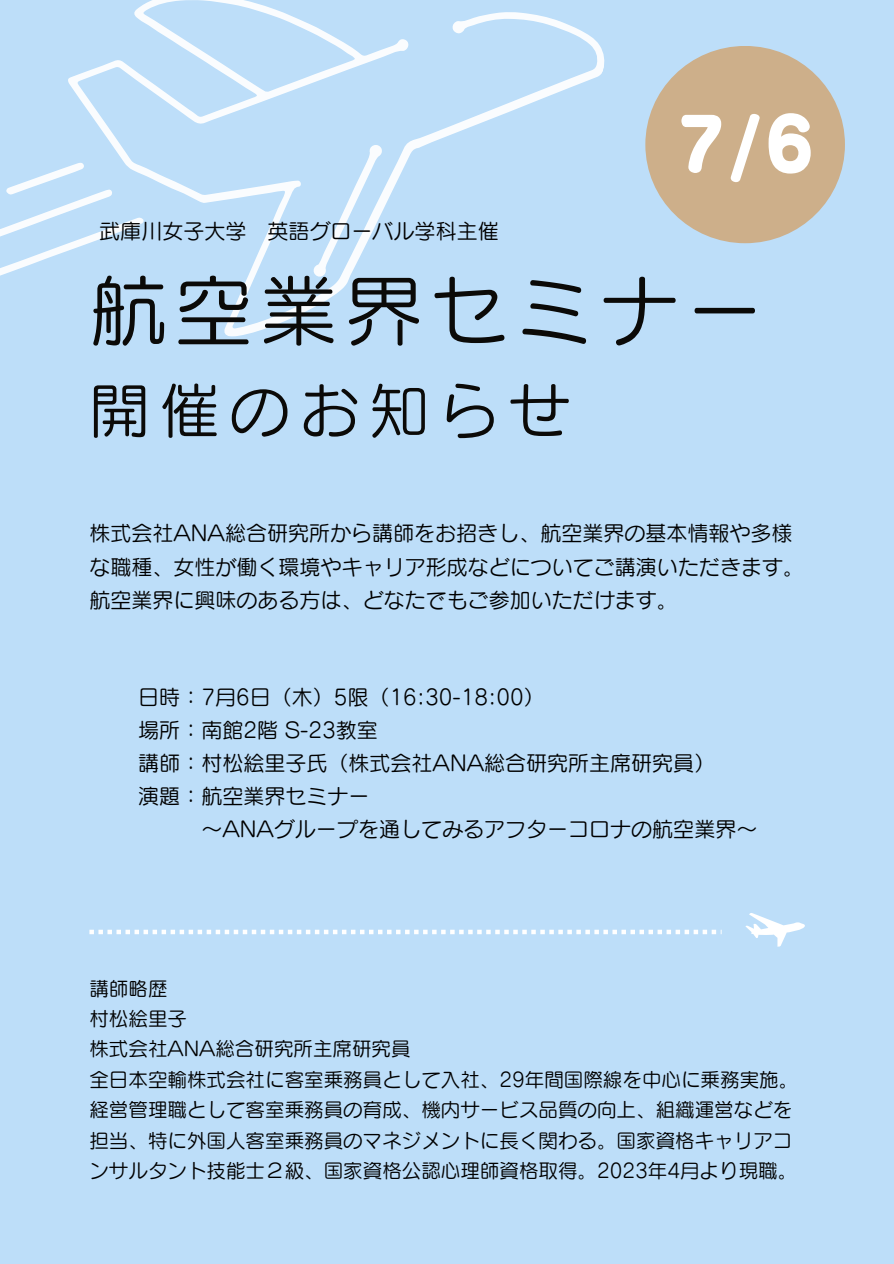
<style>
.page{position:relative;width:894px;height:1264px;background:#fff}
.page>*{position:absolute;margin:0;border:0;box-sizing:border-box;transform-origin:0 0}
.t1{font:77.85px "Canva Seurat Pro N M";letter-spacing:.095em;color:#0b0a08}
.t2{font:73.05px "Canva Seurat Pro N EB";color:#fff}
.t3{font:60.3px "Canva Seurat Pro N M";letter-spacing:.16em;color:#0b0a08}
.t4{font:21px/33px "Canva Seurat Pro N M";color:#000}
.t5{font:19.5px/30.5px "Canva Seurat Pro N M";color:#000}
</style>
<div class="page">
<div style="left:0;top:0;width:893px;height:1263px;background:#bddef9"></div>
<svg style="left:68px;top:0;width:537px;height:337px"></svg>
<svg style="left:0;top:143px;width:144px;height:194px"></svg>
<svg style="left:311px;top:137px;width:73px;height:147px"></svg>
<div style="left:645px;top:46px;width:199px;height:197px;background:#cdaf8a;border-radius:50%"></div>
<svg style="left:745px;top:913px;width:59px;height:33px"></svg>
<svg style="left:89px;top:929px;width:632px;height:5px"></svg>
<p class="t4" style="left:99px;top:214px;width:401px">武庫川女子大学 英語グローバル学科主催</p>
<p class="t2" style="left:676px;top:108px;width:138px">7/6</p>
<p class="t1" style="left:89px;top:271px;width:675px">航空業界セミナー</p>
<p class="t3" style="left:89px;top:380px;width:481px">開催のお知らせ</p>
<p class="t4" style="left:89px;top:517px;width:716px">株式会社ANA総合研究所から講師をお招きし、航空業界の基本情報や多様な職種、女性が働く環境やキャリア形成などについてご講演いただきます。</p>
<p class="t4" style="left:89px;top:583px;width:590px">航空業界に興味のある方は、どなたでもご参加いただけます。</p>
<p class="t4" style="left:138px;top:680px;width:408px">日時：7月6日（木）5限（16:30-18:00）</p>
<p class="t4" style="left:138px;top:713px;width:241px">場所：南館2階 S-23教室</p>
<p class="t4" style="left:138px;top:746px;width:578px">講師：村松絵里子氏（株式会社ANA総合研究所主席研究員）</p>
<p class="t4" style="left:138px;top:779px;width:233px">演題：航空業界セミナー</p>
<p class="t4" style="left:201px;top:812px;width:557px">〜ANAグループを通してみるアフターコロナの航空業界〜</p>
<p class="t5" style="left:89px;top:972px;width:80px">講師略歴</p>
<p class="t5" style="left:89px;top:1003px;width:97px">村松絵里子</p>
<p class="t5" style="left:89px;top:1033px;width:322px">株式会社ANA総合研究所主席研究員</p>
<p class="t5" style="left:89px;top:1064px;width:710px">全日本空輸株式会社に客室乗務員として入社、29年間国際線を中心に乗務実施。経営管理職として客室乗務員の育成、機内サービス品質の向上、組織運営などを担当、特に外国人客室乗務員のマネジメントに長く関わる。国家資格キャリアコンサルタント技能士２級、国家資格公認心理師資格取得。2023年4月より現職。</p>
</div>
